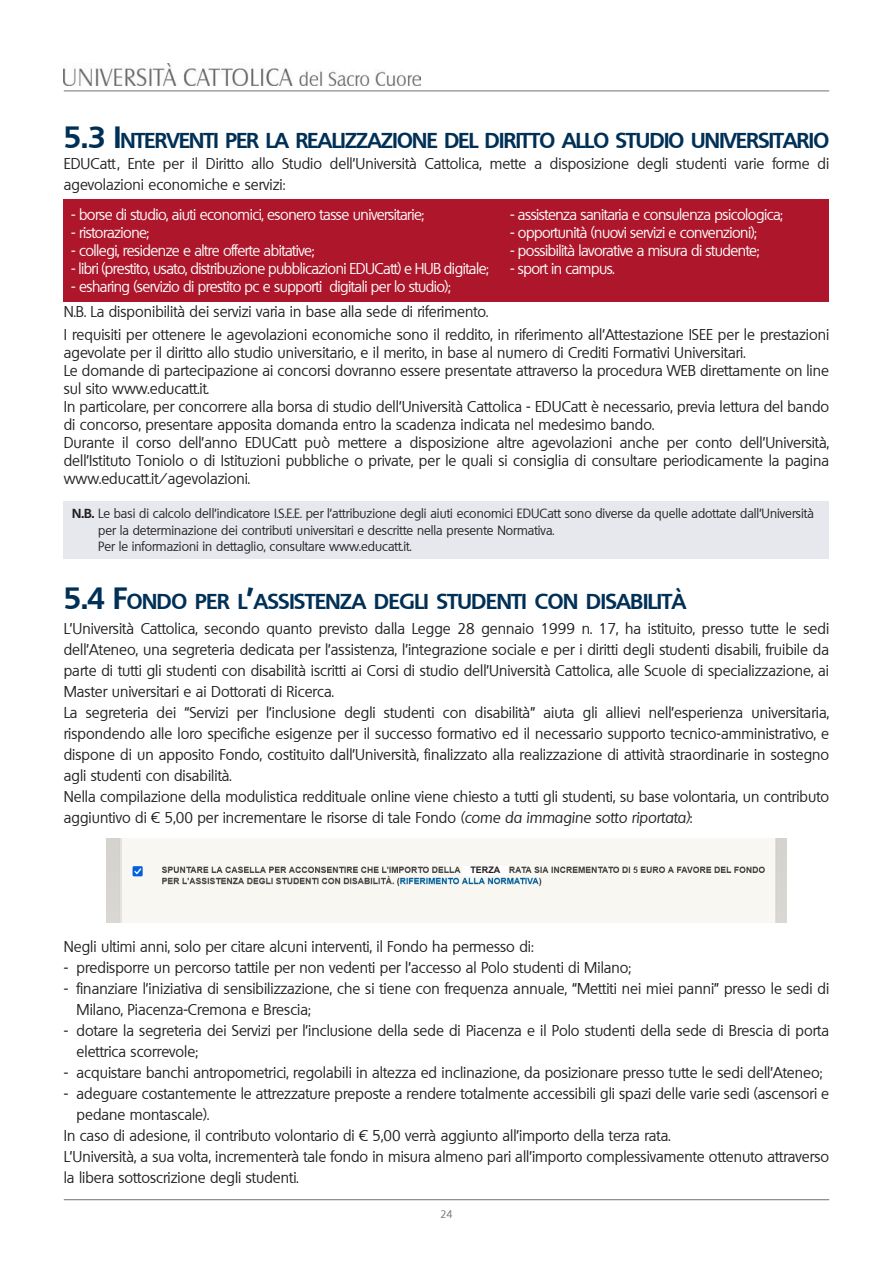
<style>
.page{position:relative;width:893px;height:1263px;background:#fff}
.page>*{position:absolute;margin:0;border:0;box-sizing:border-box;transform-origin:0 0}
.t1{font:700 21px "Quebec";letter-spacing:-.03em;color:#003056}
.t2{font:15px/21px "Quebec";color:#231f20}
.t3{font:15px "Quebec";letter-spacing:-.035em;color:#fff}
.t4{font:12.75px/16.5px "Quebec";color:#231f20}
.t5{font:10.5px "Quebec";color:#717074}
.t6{font:700 9px "Arial";color:#231f20}
.s1{font-size:30px}
.s2{font-weight:700}
.s3{font-style:italic}
</style>
<div class="page">
<div style="left:64px;top:200px;width:765px;height:102px;background:#ae172b"></div>
<hr style="left:64px;top:91px;width:765px;height:1px;background:#717074">
<img style="left:64px;top:64px;width:357px;height:21px">
<hr style="left:64px;top:1199px;width:765px;height:1px;background:#717074">
<div style="left:64px;top:501px;width:765px;height:57px;background:#e6e8ed"></div>
<img style="left:106px;top:838px;width:681px;height:84px">
<div style="left:462px;top:866px;width:46px;height:9px;background:#fff"></div>
<h1 class="t1" style="left:64px;top:126px;width:767px"><span class="s1">5.3 I</span>NTERVENTI PER LA REALIZZAZIONE DEL DIRITTO ALLO STU DIO UNIVERSITARIO</h1>
<p class="t2" style="left:64px;top:153px;width:767px">EDUCatt, Ente per il Diritto allo Studio dell’Università Cattolica, mette a disposizione degli studenti varie forme di agevolazioni economiche e servizi:</p>
<p class="t3" style="left:510px;top:205px;width:274px">- assistenza sanitaria e consulenza psicologica;</p>
<p class="t3" style="left:510px;top:223px;width:248px">- opportunità (nuovi servizi e convenzioni);</p>
<p class="t3" style="left:510px;top:241px;width:251px">- possibilità lavorative a misura di studente;</p>
<p class="t3" style="left:510px;top:259px;width:106px">- sport in campus.</p>
<p class="t2" style="left:64px;top:299px;width:767px;line-height:23.9px">N.B. La disponibilità dei servizi varia in base alla sede di riferimento.<br>I requisiti per ottenere le agevolazioni economiche sono il reddito, in riferimento all’Attestazione ISEE per le prestazioni</p>
<p class="t2" style="left:64px;top:344px;width:767px;line-height:18px">agevolate per il diritto allo studio universitario, e il merito, in base al numero di Crediti Formativi Universitari.<br>Le domande di partecipazione ai concorsi dovranno essere presentate attraverso la procedura WEB direttamente on line sul sito www.educatt.it.<br>In particolare, per concorrere alla borsa di studio dell’Università Cattolica - EDUCatt è necessario, previa lettura del bando di concorso, presentare apposita domanda entro la scadenza indicata nel medesimo bando.<br>Durante il corso dell’anno EDUCatt può mettere a disposizione altre agevolazioni anche per conto dell’Università, dell’Istituto Toniolo o di Istituzioni pubbliche o private, per le quali si consiglia di consultare periodicamente la pagina www.educatt.it/agevolazioni.</p>
<p class="t3" style="left:71px;top:205px;width:354px">- borse di studio, aiuti economici, esonero tasse universitarie;</p>
<p class="t3" style="left:71px;top:223px;width:79px">- ristorazione;</p>
<p class="t3" style="left:71px;top:241px;width:245px">- collegi, residenze e altre offerte abitative;</p>
<p class="t3" style="left:71px;top:259px;width:419px">- libri (prestito, usato, distribuzione pubblicazioni EDUCatt) e HUB digitale;</p>
<p class="t3" style="left:71px;top:277px;width:381px">- esharing (servizio di prestito pc e supporti digitali per lo studio);</p>
<p class="t4" style="left:98px;top:505px;width:717px;text-indent:-26px"><span class="s2">N.B.</span> Le basi di calcolo dell’indicatore I.S.E.E. per l’attribuzione degli aiuti economici EDUCatt sono diverse da quelle adottate dall’Università per la determinazione dei contributi universitari e descritte nella presente Normativa.<br>Per le informazioni in dettaglio, consultare www.educatt.it.</p>
<h1 class="t1" style="left:64px;top:587px;width:346px"><span class="s1">5.4 F</span>ONDO PER L<span class="s1">’</span>ASSISTENZA DEGLI</h1>
<h1 class="t1" style="left:437px;top:587px;width:251px">STUDENTI CON DISABILITÀ</h1>
<p class="t2" style="left:64px;top:618px;width:767px">L’Università Cattolica, secondo quanto previsto dalla Legge 28 gennaio 1999 n. 17, ha istituito, presso tutte le sedi dell’Ateneo, una segreteria dedicata per l’assistenza, l’integrazione sociale e per i diritti degli studenti disabili, fruibile da parte di tutti gli studenti con disabilità iscritti ai Corsi di studio dell’Università Cattolica, alle Scuole di specializzazione, ai Master universitari e ai Dottorati di Ricerca.<br>La segreteria dei “Servizi per l’inclusione degli studenti con disabilità” aiuta gli allievi nell’esperienza universitaria, rispondendo alle loro specifiche esigenze per il successo formativo ed il necessario supporto tecnico-amministrativo, e dispone di un apposito Fondo, costituito dall’Università, finalizzato alla realizzazione di attività straordinarie in sostegno agli studenti con disabilità.<br>Nella compilazione della modulistica reddituale online viene chiesto a tutti gli studenti, su base volontaria, un contributo aggiuntivo di € 5,00 per incrementare le risorse di tale Fondo <span class="s3">(come da immagine sotto riportata)</span>:</p>
<p class="t6" style="left:470px;top:864px;width:31px">TERZA</p>
<p class="t2" style="left:64px;top:936px;width:472px">Negli ultimi anni, solo per citare alcuni interventi, il Fondo ha permesso di:</p>
<p class="t2" style="left:64px;top:957px;width:569px">- predisporre un percorso tattile per non vedenti per l’accesso al Polo studenti di Milano;</p>
<p class="t2" style="left:77px;top:978px;width:754px;text-indent:-13px">- finanziare l’iniziativa di sensibilizzazione, che si tiene con frequenza annuale, “Mettiti nei miei panni” presso le sedi di<br>Milano, Piacenza-Cremona e Brescia;</p>
<p class="t2" style="left:77px;top:1020px;width:754px;text-indent:-13px">- dotare la segreteria dei Servizi per l’inclusione della sede di Piacenza e il Polo studenti della sede di Brescia di porta elettrica scorrevole;</p>
<p class="t2" style="left:64px;top:1062px;width:760px">- acquistare banchi antropometrici, regolabili in altezza ed inclinazione, da posizionare presso tutte le sedi dell’Ateneo;</p>
<p class="t2" style="left:64px;top:1083px;width:767px">- adeguare costantemente le attrezzature preposte a rendere totalmente accessibili gli spazi delle varie sedi (ascensori e</p>
<p class="t2" style="left:77px;top:1104px;width:134px">pedane montascale).</p>
<p class="t2" style="left:64px;top:1125px;width:608px">In caso di adesione, il contributo volontario di € 5,00 verrà aggiunto all’importo della terza rata.</p>
<p class="t2" style="left:64px;top:1146px;width:767px">L’Università, a sua volta, incrementerà tale fondo in misura almeno pari all’importo complessivamente ottenuto attraverso</p>
<p class="t2" style="left:64px;top:1167px;width:236px">la libera sottoscrizione degli studenti.</p>
<p class="t5" style="left:440px;top:1208px;width:14px">24</p>
</div>
